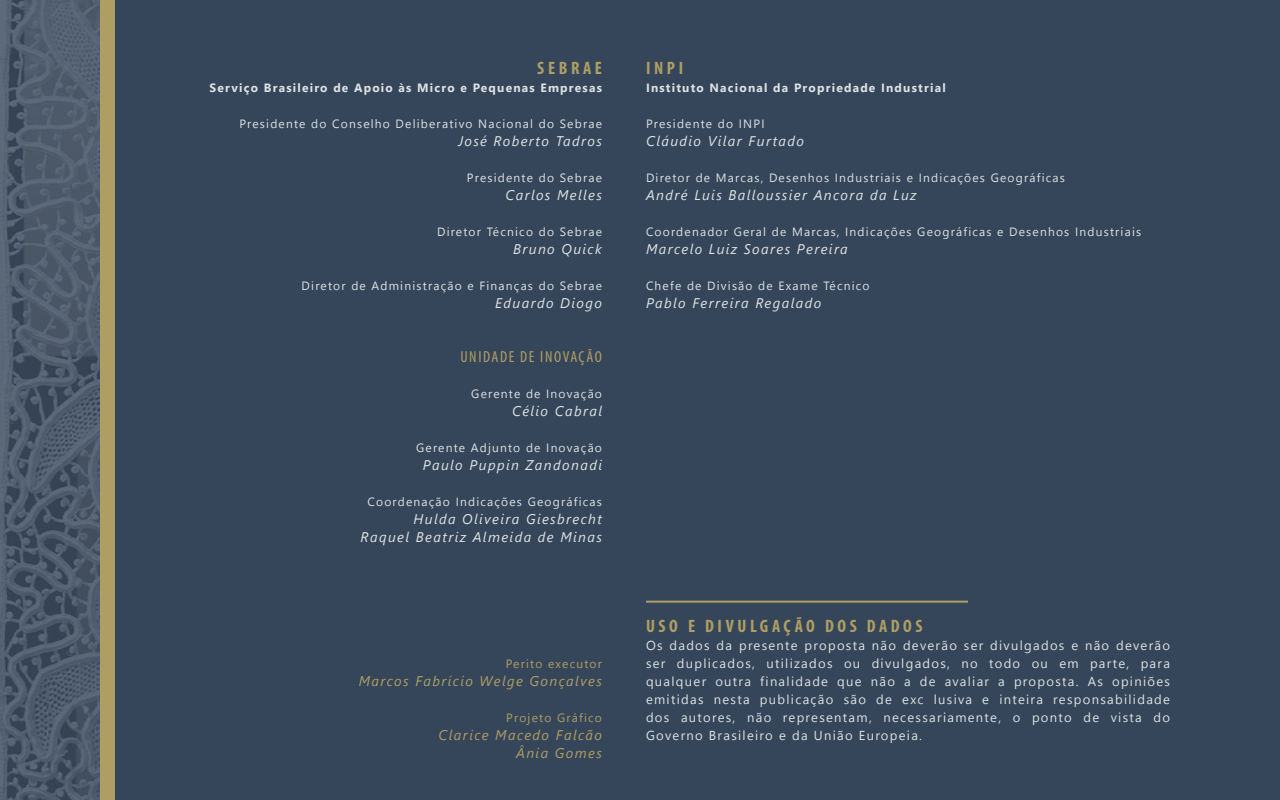
<style>
.page{position:relative;width:1280px;height:800px;background:#fff}
.page>*{position:absolute;margin:0;border:0;box-sizing:border-box;transform-origin:0 0}
.t1{font:700 condensed 18px "Myriad Pro";letter-spacing:.2em;color:#af9e63}
.t2{font:condensed 16px "Myriad Pro";letter-spacing:.1em;color:#af9e63}
.t3{font:italic 14px/18px "Segoe UI";letter-spacing:.1em;color:#dee2e3;text-align:right}
.t4{font:italic 14px/18px "Segoe UI";letter-spacing:.1em;color:#af9e63;text-align:right}
.t5{font:13px/18px "Segoe UI";letter-spacing:.1em;color:#dee2e3;text-align:justify}
.t6{font:12px "Segoe UI";letter-spacing:.1em;color:#dee2e3}
.t7{font:700 12px "Segoe UI";letter-spacing:.1em;color:#dee2e3}
.t8{font:12px "Segoe UI";letter-spacing:.1em;color:#af9e63}
</style>
<div class="page">
<svg style="left:0;top:0;width:100px;height:800px;background:#4e5b6b"></svg>
<div style="left:100px;top:0;width:15px;height:800px;background:#af9e63"></div>
<div style="left:116px;top:0;width:1164px;height:800px;background:#35465a"></div>
<hr style="left:646px;top:601px;width:322px;height:2px;background:#af9e63">
<h1 class="t1" style="left:537px;top:56px;width:66px">SEBRAE</h1>
<p class="t7" style="left:209px;top:78px;width:394px">Serviço Brasileiro de Apoio às Micro e Pequenas Empresas</p>
<p class="t6" style="left:239px;top:114px;width:364px">Presidente do Conselho Deliberativo Nacional do Sebrae</p>
<p class="t3" style="left:458px;top:131px;width:145px">José Roberto Tadros</p>
<p class="t6" style="left:467px;top:168px;width:137px">Presidente do Sebrae</p>
<p class="t3" style="left:505px;top:185px;width:98px">Carlos Melles</p>
<p class="t6" style="left:437px;top:222px;width:166px">Diretor Técnico do Sebrae</p>
<p class="t3" style="left:513px;top:239px;width:90px">Bruno Quick</p>
<p class="t6" style="left:302px;top:276px;width:302px">Diretor de Administração e Finanças do Sebrae</p>
<p class="t3" style="left:495px;top:293px;width:108px">Eduardo Diogo</p>
<h2 class="t2" style="left:460px;top:347px;width:143px">UNIDADE DE INOVAÇÃO</h2>
<p class="t6" style="left:471px;top:384px;width:132px">Gerente de Inovação</p>
<p class="t3" style="left:512px;top:401px;width:91px">Célio Cabral</p>
<p class="t6" style="left:416px;top:438px;width:187px">Gerente Adjunto de Inovação</p>
<p class="t3" style="left:423px;top:455px;width:181px">Paulo Puppin Zandonadi</p>
<p class="t6" style="left:368px;top:492px;width:236px">Coordenação Indicações Geográficas</p>
<p class="t3" style="left:361px;top:509px;width:243px">Hulda Oliveira Giesbrecht<br>Raquel Beatriz Almeida de Minas</p>
<p class="t8" style="left:506px;top:654px;width:98px">Perito executor</p>
<p class="t4" style="left:359px;top:671px;width:245px">Marcos Fabrício Welge Gonçalves</p>
<p class="t8" style="left:506px;top:708px;width:97px">Projeto Gráfico</p>
<p class="t4" style="left:439px;top:725px;width:165px">Clarice Macedo Falcão<br>Ânia Gomes</p>
<h1 class="t1" style="left:646px;top:56px;width:39px">INPI</h1>
<p class="t7" style="left:646px;top:78px;width:301px">Instituto Nacional da Propriedade Industrial</p>
<p class="t6" style="left:646px;top:114px;width:120px">Presidente do INPI</p>
<p class="t3" style="left:646px;top:131px;width:160px">Cláudio Vilar Furtado</p>
<p class="t6" style="left:646px;top:168px;width:421px">Diretor de Marcas, Desenhos Industriais e Indicações Geográficas</p>
<p class="t3" style="left:646px;top:185px;width:272px">André Luis Balloussier Ancora da Luz</p>
<p class="t6" style="left:646px;top:222px;width:497px">Coordenador Geral de Marcas, Indicações Geográficas e Desenhos Industriais</p>
<p class="t3" style="left:646px;top:239px;width:203px">Marcelo Luiz Soares Pereira</p>
<p class="t6" style="left:646px;top:276px;width:225px">Chefe de Divisão de Exame Técnico</p>
<p class="t3" style="left:646px;top:293px;width:177px">Pablo Ferreira Regalado</p>
<h1 class="t1" style="left:646px;top:615px;width:278px">USO E DIVULGAÇÃO DOS DADOS</h1>
<p class="t5" style="left:646px;top:636px;width:526px">Os dados da presente proposta não deverão ser divulgados e não deverão ser duplicados, utilizados ou divulgados, no todo ou em parte, para qualquer outra finalidade que não a de avaliar a proposta. As opiniões emitidas nesta publicação são de exc lusiva e inteira responsabilidade dos autores, não representam, necessariamente, o ponto de vista do Governo Brasileiro e da União Europeia.</p>
</div>
